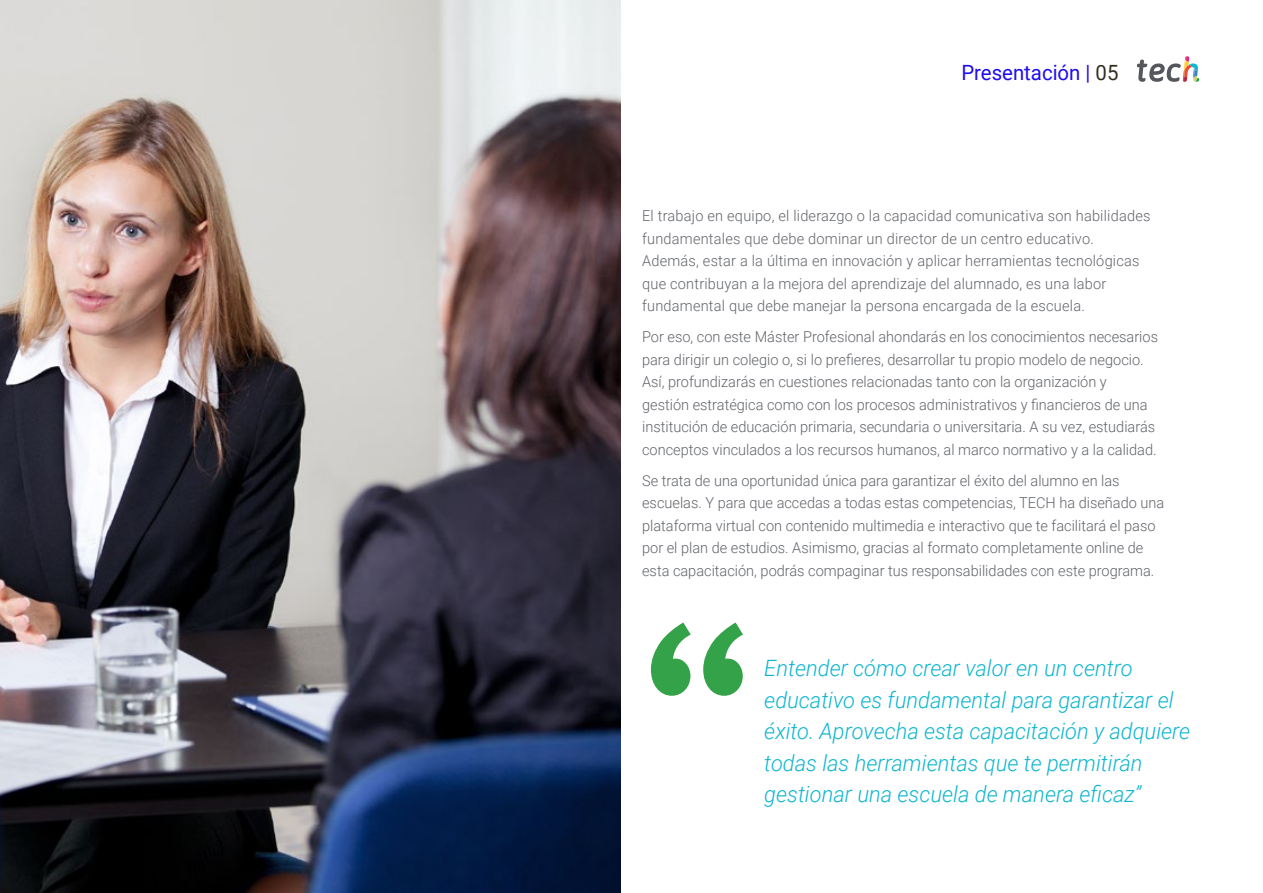
<style>
.page{position:relative;width:1263px;height:893px;background:#fff}
.page>*{position:absolute;margin:0;border:0;box-sizing:border-box;transform-origin:0 0}
.t1{font:italic 300 22.5px/31.5px "Roboto";color:#0fb6cf}
.t2{font:21px "Roboto";color:#1f0dec}
.t3{font:300 15px/22.5px "Roboto";color:#61646a}
.s1{color:#312e20}
</style>
<div class="page">
<svg style="left:651px;top:622px;width:92px;height:74px"></svg>
<img style="left:0;top:0;width:621px;height:893px">
<svg style="left:1137px;top:56px;width:62px;height:26px"></svg>
<h2 class="t2" style="left:961px;top:57px;width:159px">Presentación | <span class="s1">05</span></h2>
<p class="t3" style="left:642px;top:204px;width:510px">El trabajo en equipo, el liderazgo o la capacidad comunicativa son habilidades fundamentales que debe dominar un director de un centro educativo.<br>Además, estar a la última en innovación y aplicar herramientas tecnológicas que contribuyan a la mejora del aprendizaje del alumnado, es una labor fundamental que debe manejar la persona encargada de la escuela.</p>
<p class="t3" style="left:642px;top:325px;width:517px">Por eso, con este Máster Profesional ahondarás en los conocimientos necesarios para dirigir un colegio o, si lo prefieres, desarrollar tu propio modelo de negocio.<br>Así, profundizarás en cuestiones relacionadas tanto con la organización y<br>gestión estratégica como con los procesos administrativos y financieros de una institución de educación primaria, secundaria o universitaria. A su vez, estudiarás conceptos vinculados a los recursos humanos, al marco normativo y a la calidad.</p>
<p class="t3" style="left:642px;top:469px;width:524px">Se trata de una oportunidad única para garantizar el éxito del alumno en las escuelas. Y para que accedas a todas estas competencias, TECH ha diseñado una plataforma virtual con contenido multimedia e interactivo que te facilitará el paso por el plan de estudios. Asimismo, gracias al formato completamente online de esta capacitación, podrás compaginar tus responsabilidades con este programa.</p>
<h1 class="t1" style="left:764px;top:651px;width:427px">Entender cómo crear valor en un centro educativo es fundamental para garantizar el éxito. Aprovecha esta capacitación y adquiere todas las herramientas que te permitirán gestionar una escuela de manera eficaz”</h1>
</div>
